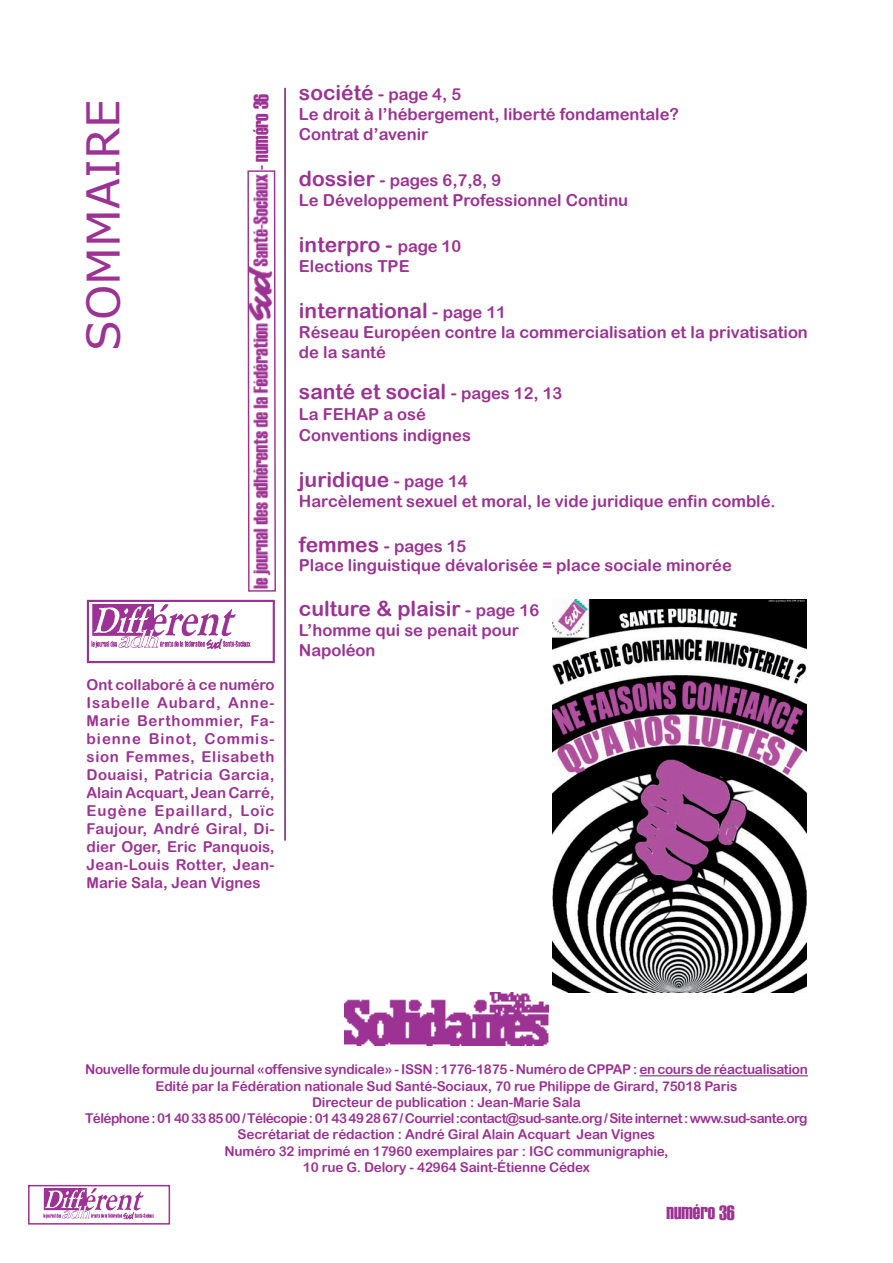
<style>
.page{position:relative;width:893px;height:1263px;background:#fff}
.page>*{position:absolute;margin:0;border:0;box-sizing:border-box;transform-origin:0 0}
.t1{font:45px "Verdana";color:#9c3293}
.t2{font:21px "Arial Rounded MT Bold";color:#9c3293}
.t3{font:21px "Haettenschweiler";color:#9c3293}
.t4{font:16.5px/19.8px "Arial Rounded MT Bold";color:#9c3293}
.t5{font:15px/18px "Arial Rounded MT Bold";letter-spacing:.005em;color:#9c3293;text-align:justify}
.t6{font:13.5px/16.2px "Arial Rounded MT Bold";letter-spacing:-.01em;color:#9c3293;text-align:center}
.s1{font-size:18px}
.s2{font-size:16.5px}
.s3{font-size:21px}
</style>
<div class="page">
<img style="left:43px;top:1188px;width:111px;height:32px">
<div style="left:28px;top:1185px;width:142px;height:39px;border:2px solid #9c3293"></div>
<hr style="left:284px;top:88px;width:2px;height:752px;background:#63236a">
<hr style="left:639px;top:1075px;width:169px;height:1px;background:#63236a">
<img style="left:344px;top:993px;width:205px;height:53px">
<img style="left:91px;top:604px;width:160px;height:46px">
<div style="left:87px;top:600px;width:188px;height:63px;border:2px solid #9c3293"></div>
<svg style="left:247px;top:170px;width:29px;height:422px"></svg>
<img style="left:552px;top:600px;width:255px;height:392px">
<h1 class="t1" style="left:72px;top:351px;width:253px;rotate:-90deg">SOMMAIRE</h1>
<h2 class="t3" style="left:247px;top:170px;width:78px;rotate:-90deg">- numéro 36</h2>
<p class="t5" style="left:87px;top:676px;width:190px">Ont collaboré à ce numéro Isabelle Aubard, Anne-Marie Berthommier, Fa&shy;bienne Binot, Commis&shy;sion Femmes, Elisabeth Douaisi, Patricia Garcia, Alain Acquart, Jean Carré, Eugène Epaillard, Loïc Faujour, André Giral, Di&shy;dier Oger, Eric Panquois, Jean-Louis Rotter, Jean-Marie Sala, Jean Vignes</p>
<h2 class="t2" style="left:299px;top:80px;width:164px">société <span class="s1">-</span> <span class="s2">page 4, 5</span></h2>
<p class="t4" style="left:299px;top:104px;width:382px">Le droit à l’hébergement, liberté fondamentale?<br>Contrat d’avenir</p>
<p class="t4" style="left:299px;top:170px;width:331px"><span class="s3">dossier</span> <span class="s1">-</span> pages 6,7,8, 9<br>Le Développement Professionnel Continu</p>
<h2 class="t2" style="left:299px;top:232px;width:164px">interpro - <span class="s2">page 10</span></h2>
<p class="t4" style="left:299px;top:256px;width:112px">Elections TPE</p>
<h2 class="t2" style="left:299px;top:298px;width:209px">international <span class="s1">-</span> <span class="s2">page 11</span></h2>
<p class="t4" style="left:299px;top:322px;width:510px">Réseau Européen contre la commercialisation et la privatisation de la santé</p>
<h2 class="t2" style="left:299px;top:379px;width:265px">santé et social <span class="s1">-</span> <span class="s2">pages 12, 13</span></h2>
<p class="t4" style="left:299px;top:403px;width:173px;line-height:21px">La FEHAP a osé<br>Conventions indignes</p>
<h2 class="t2" style="left:299px;top:467px;width:170px">juridique <span class="s1">-</span> <span class="s2">page 14</span></h2>
<p class="t4" style="left:299px;top:491px;width:478px">Harcèlement sexuel et moral, le vide juridique enfin comblé.</p>
<p class="t4" style="left:299px;top:536px;width:434px"><span class="s3">femmes</span> <span class="s1">-</span> pages 15<br>Place linguistique dévalorisée = place sociale minorée</p>
<h2 class="t2" style="left:299px;top:596px;width:242px">culture &amp; plaisir <span class="s1">-</span> <span class="s2">page 16</span></h2>
<p class="t4" style="left:299px;top:620px;width:222px">L’homme qui se penait pour<br>Napoléon</p>
<p class="t6" style="left:85px;top:1061px;width:724px">nouvelle formule du journal «offensive syndicale» - ISSN : 1776-1875 - Numéro de CPPAP : en cours de réactualisation Edité par la Fédération nationale Sud Santé-Sociaux, 70 rue Philippe de Girard, 75018 Paris<br>Directeur de publication : Jean-Marie Sala<br>Téléphone : 01 40 33 85 00 / Télécopie : 01 43 49 28 67 / Courriel :contact@sud-sante.org / Site internet : www.sud-sante.org Secrétariat de rédaction : André Giral Alain Acquart Jean Vignes<br>Numéro 32 imprimé en 17960 exemplaires par : IGC communigraphie,<br>10 rue G. Delory - 42964 Saint-étienne Cédex</p>
<h2 class="t3" style="left:666px;top:1198px;width:70px">numéro 36</h2>
</div>
